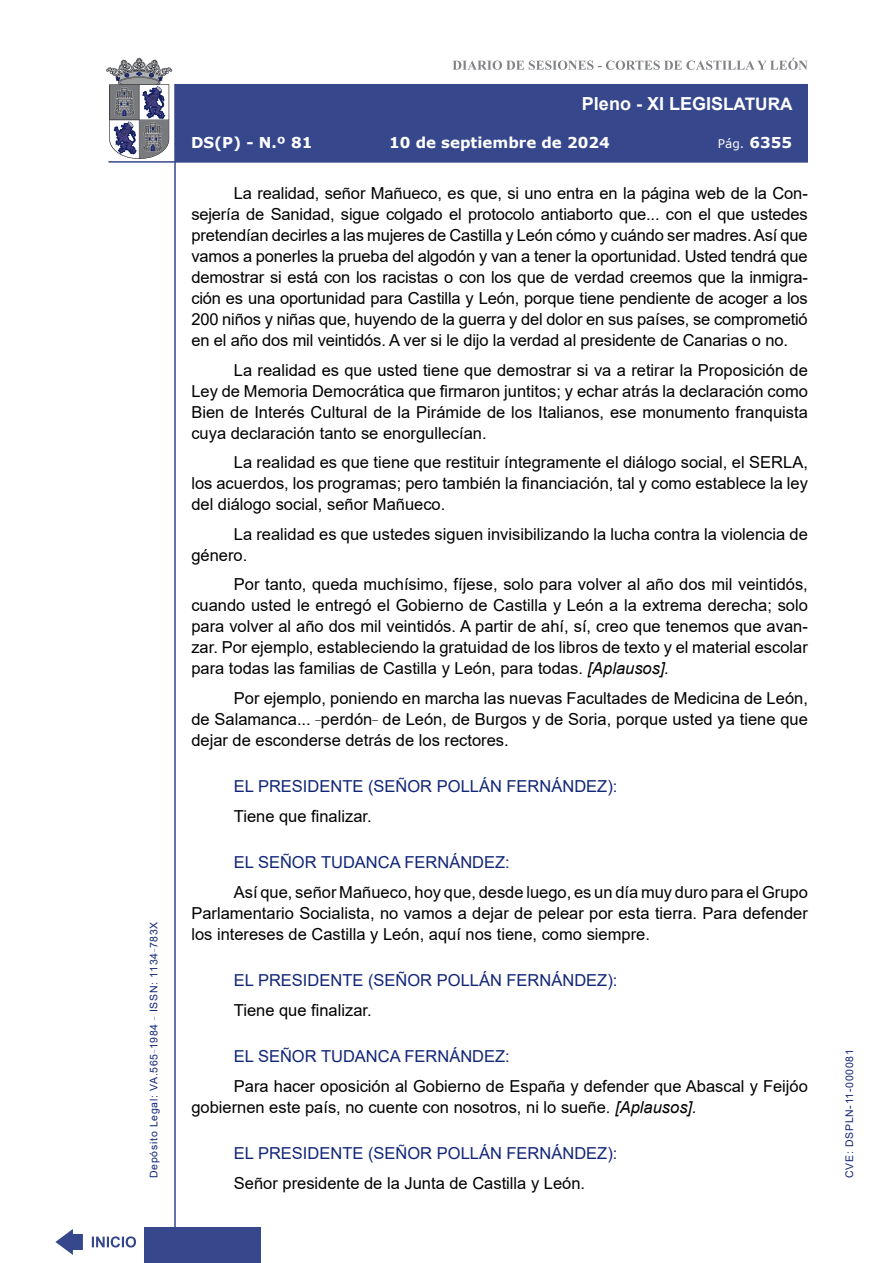
<style>
.page{position:relative;width:893px;height:1263px;background:#fff}
.page>*{position:absolute;margin:0;border:0;box-sizing:border-box;transform-origin:0 0}
.t1{font:700 18px "Arial";color:#fff}
.t2{font:16.5px/21px "Arial";color:#000;text-align:justify}
.Orador{font:16.5px "Arial";color:#122678}
.t3{font:700 15px "Verdana";color:#fff}
.t4{font:12px "Verdana";color:#fff}
.t5{font:10.5px "Arial";letter-spacing:.065em;color:#122678}
.s1{font-size:17.25px}
.s2{font-weight:700;font-size:15px}
.s3{font-style:italic}
</style>
<div class="page">
<svg style="left:452px;top:58px;width:356px;height:12px"></svg>
<hr style="left:174px;top:84px;width:2px;height:1179px;background:#36478c">
<div style="left:144px;top:1227px;width:117px;height:36px;background:#36478c"></div>
<div style="left:175px;top:84px;width:633px;height:78px;background:#36478c"></div>
<hr style="left:108px;top:161px;width:700px;height:2px;background:#36478c">
<svg style="left:92px;top:1236px;width:44px;height:11px"></svg>
<svg style="left:55px;top:1229px;width:28px;height:26px"></svg>
<svg style="left:106px;top:58px;width:66px;height:101px"></svg>
<p class="t5" style="left:146px;top:1178px;width:258px;rotate:-90deg">Depósito Legal: VA.565<sup>_</sup>1984 <sup>_</sup> ISSN: 1134<sup>_</sup>783X</p>
<p class="t1" style="left:582px;top:91px;width:212px">Pleno - XI LEGIS<span class="s1">LATURA</span></p>
<p class="t3" style="left:191px;top:132px;width:123px">DS(P) - N.º 81</p>
<p class="t3" style="left:389px;top:132px;width:222px">10 de septiembre de 2024</p>
<p class="t4" style="left:718px;top:135px;width:76px">Pág. <span class="s2">6355</span></p>
<p class="t2" style="left:191px;top:183px;width:618px;text-indent:43px">La realidad, señor Mañueco, es que, si uno entra en la página web de la Con&shy;sejería de Sanidad, sigue colgado el protocolo antiaborto que... con el que ustedes pretendían decirles a las mujeres de Castilla y León cómo y cuándo ser madres. Así que vamos a ponerles la prueba del algodón y van a tener la oportunidad. Usted tendrá que demostrar si está con los racistas o con los que de verdad creemos que la inmigra&shy;ción es una oportunidad para Castilla y León, porque tiene pendiente de acoger a los 200 niños y niñas que, huyendo de la guerra y del dolor en sus países, se comprometió en el año dos mil veintidós. A ver si le dijo la verdad al presidente de Canarias o no.</p>
<p class="t2" style="left:191px;top:359px;width:618px;text-indent:43px">La realidad es que usted tiene que demostrar si va a retirar la Proposición de Ley de Memoria Democrática que firmaron juntitos; y echar atrás la declaración como Bien de Interés Cultural de la Pirámide de los Italianos, ese monumento franquista cuya declaración tanto se enorgullecían.</p>
<p class="t2" style="left:191px;top:452px;width:618px;text-indent:43px">La realidad es que tiene que restituir íntegramente el diálogo social, el SERLA, los acuerdos, los programas; pero también la financiación, tal y como establece la ley del diálogo social, señor Mañueco.</p>
<p class="t2" style="left:191px;top:523px;width:618px;text-indent:43px">La realidad es que ustedes siguen invisibilizando la lucha contra la violencia de género.</p>
<p class="t2" style="left:191px;top:574px;width:618px;text-indent:43px">Por tanto, queda muchísimo, fíjese, solo para volver al año dos mil veintidós, cuando usted le entregó el Gobierno de Castilla y León a la extrema derecha; solo para volver al año dos mil veintidós. A partir de ahí, sí, creo que tenemos que avan&shy;zar. Por ejemplo, estableciendo la gratuidad de los libros de texto y el material escolar para todas las familias de Castilla y León, para todas. <span class="s3">[Aplausos].</span></p>
<p class="t2" style="left:191px;top:687px;width:618px;text-indent:43px">Por ejemplo, poniendo en marcha las nuevas Facultades de Medicina de León, de Salamanca... <sup>_</sup>perdón<sup>_</sup> de León, de Burgos y de Soria, porque usted ya tiene que dejar de esconderse detrás de los rectores.</p>
<p class="Orador" style="left:234px;top:775px;width:385px">EL PRESIDENTE (SEÑOR POLLÁN FERNÁNDEZ):</p>
<p class="t2" style="left:234px;top:805px;width:139px">Tiene que finalizar.</p>
<p class="Orador" style="left:234px;top:851px;width:277px">EL SEÑOR TUDANCA FERNÁNDEZ:</p>
<p class="t2" style="left:191px;top:881px;width:618px;text-indent:43px">Así que, señor Mañueco, hoy que, desde luego, es un día muy duro para el Grupo Parlamentario Socialista, no vamos a dejar de pelear por esta tierra. Para defender los intereses de Castilla y León, aquí nos tiene, como siempre.</p>
<p class="Orador" style="left:234px;top:969px;width:385px">EL PRESIDENTE (SEÑOR POLLÁN FERNÁNDEZ):</p>
<p class="t2" style="left:234px;top:999px;width:139px">Tiene que finalizar.</p>
<p class="Orador" style="left:234px;top:1045px;width:277px">EL SEÑOR TUDANCA FERNÁNDEZ:</p>
<p class="t2" style="left:191px;top:1075px;width:618px;text-indent:43px">Para hacer oposición al Gobierno de España y defender que Abascal y Feijóo gobiernen este país, no cuente con nosotros, ni lo sueñe. <span class="s3">[Aplausos].</span></p>
<p class="Orador" style="left:234px;top:1142px;width:385px">EL PRESIDENTE (SEÑOR POLLÁN FERNÁNDEZ):</p>
<p class="t2" style="left:234px;top:1172px;width:353px">Señor presidente de la Junta de Castilla y León.</p>
<p class="t5" style="left:842px;top:1178px;width:130px;rotate:-90deg">CVE: DSPLN-11-000081</p>
</div>
